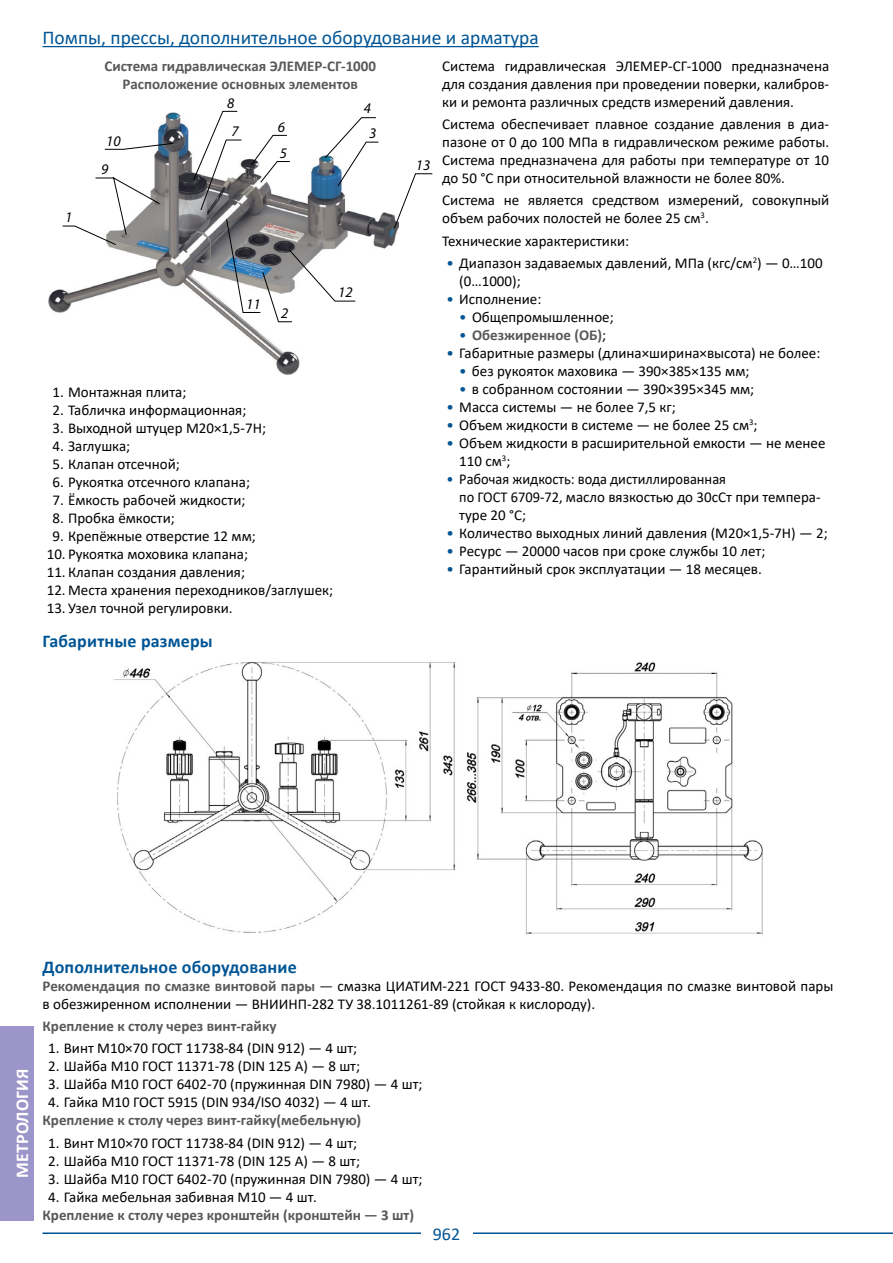
<style>
.page{position:relative;width:893px;height:1263px;background:#fff}
.page>*{position:absolute;margin:0;border:0;box-sizing:border-box;transform-origin:0 0}
.t1{font:19.5px "Calibri";color:#005595}
.t2{font:700 18px "Calibri";letter-spacing:.01em;color:#005595}
.t3{font:700 18px "Calibri";letter-spacing:.01em;color:#fff}
.t4{font:18px "Calibri";color:#005595}
.t5{font:15px/18px "Calibri";color:#000}
.t6{font:700 15px/18px "Calibri";color:#58585b;text-align:center}
.t7{font:15px/18px "Calibri";color:#000;scale:.96 1}
.t8{font:italic 14.7px/27.9px "Myriad Pro";color:#000}
.s1{color:#005595}
.s2{font-weight:400;color:#005595}
.s3{font-weight:400;color:#000}
.s4{font-weight:700;color:#58585b}
</style>
<div class="page">
<hr style="left:43px;top:1232px;width:850px;height:2px;background:#005595">
<hr style="left:43px;top:46px;width:496px;height:1px;background:#005595">
<div style="left:421px;top:1225px;width:51px;height:16px;background:#fff"></div>
<div style="left:0;top:1026px;width:34px;height:194px;background:#9b95c9"></div>
<img style="left:48px;top:285px;width:252px;height:90px">
<svg style="left:62px;top:225px;width:33px;height:11px"></svg>
<svg style="left:95px;top:111px;width:337px;height:211px"></svg>
<img style="left:114px;top:661px;width:342px;height:272px">
<img style="left:466px;top:662px;width:297px;height:273px">
<h1 class="t1" style="left:43px;top:24px;width:498px">Помпы, прессы, дополнительное оборудование и арматура</h1>
<p class="t6" style="left:104px;top:57px;width:273px">Система гидравлическая ЭЛЕМЕР-СГ-1000<br>Расположение основных элементов</p>
<p class="t8" style="left:65px;top:203px;width:9px">1</p>
<p class="t8" style="left:101px;top:127px;width:21px;text-indent:5px">10<br>9</p>
<p class="t8" style="left:227px;top:89px;width:9px">8</p>
<p class="t8" style="left:231px;top:117px;width:9px">7</p>
<p class="t8" style="left:278px;top:113px;width:9px">6</p>
<p class="t8" style="left:280px;top:139px;width:9px">5</p>
<p class="t8" style="left:246px;top:290px;width:16px">11</p>
<p class="t8" style="left:281px;top:299px;width:9px">2</p>
<p class="t8" style="left:364px;top:94px;width:9px">4</p>
<p class="t8" style="left:369px;top:119px;width:9px">3</p>
<p class="t8" style="left:338px;top:278px;width:16px">12</p>
<p class="t5" style="left:52px;top:382px;width:135px">1. Монтажная плита;</p>
<p class="t5" style="left:52px;top:400px;width:196px">2. Табличка информационная;</p>
<p class="t5" style="left:52px;top:418px;width:215px">3. Выходной штуцер М20×1,5-7Н;</p>
<p class="t5" style="left:52px;top:436px;width:79px">4. Заглушка;</p>
<p class="t5" style="left:52px;top:454px;width:129px">5. Клапан отсечной;</p>
<p class="t5" style="left:52px;top:472px;width:199px">6. Рукоятка отсечного клапана;</p>
<p class="t5" style="left:52px;top:490px;width:195px">7. Ёмкость рабочей жидкости;</p>
<p class="t5" style="left:52px;top:508px;width:124px">8. Пробка ёмкости;</p>
<p class="t5" style="left:52px;top:526px;width:205px">9. Крепёжные отверстие 12 мм;</p>
<p class="t5" style="left:47px;top:544px;width:203px">10. Рукоятка моховика клапана;</p>
<p class="t5" style="left:47px;top:562px;width:200px">11. Клапан создания давления;</p>
<p class="t5" style="left:47px;top:580px;width:288px">12. Места хранения переходников/заглушек;</p>
<p class="t5" style="left:47px;top:598px;width:187px">13. Узел точной регулировки.</p>
<p class="t2" style="left:43px;top:628px;width:172px">Габаритные размеры</p>
<p class="t8" style="left:416px;top:151px;width:16px">13</p>
<p class="t5" style="left:442px;top:56px;width:388px;text-align:justify">Система гидравлическая ЭЛЕМЕР-СГ-1000 предназначена для создания давления при проведении поверки, калибров&shy;ки и ремонта различных средств измерений давления.</p>
<p class="t5" style="left:442px;top:115px;width:388px;text-align:justify">Система обеспечивает плавное создание давления в диа&shy;пазоне от 0 до 100 МПа в гидравлическом режиме работы.<br>Система предназначена для работы при температуре от 10 до 50 °С при относительной влажности не более 80%.</p>
<p class="t5" style="left:442px;top:191px;width:388px">Система не является средством измерений, совокупный объем рабочих полостей не более 25 см<sup>3</sup>.</p>
<p class="t5" style="left:442px;top:231px;width:188px">Технические характеристики:</p>
<p class="t5" style="left:459px;top:253px;width:365px;text-indent:-13px"><span class="s1">•</span> Диапазон задаваемых давлений, МПа (кгс/см<sup>2</sup>) — 0…100 (0…1000);</p>
<p class="t5" style="left:446px;top:289px;width:96px"><span class="s1">•</span> Исполнение:</p>
<p class="t5" style="left:459px;top:307px;width:156px"><span class="s1">•</span> Общепромышленное;</p>
<p class="t6" style="left:459px;top:326px;width:148px"><span class="s2">•</span> Обезжиренное (ОБ)<span class="s3">;</span></p>
<p class="t5" style="left:446px;top:343px;width:375px"><span class="s1">•</span> Габаритные размеры (длина×ширина×высота) не более:</p>
<p class="t5" style="left:459px;top:361px;width:292px"><span class="s1">•</span> без рукояток маховика — 390×385×135 мм;</p>
<p class="t5" style="left:459px;top:379px;width:297px"><span class="s1">•</span> в собранном состоянии — 390×395×345 мм;</p>
<p class="t5" style="left:446px;top:397px;width:231px"><span class="s1">•</span> Масса системы — не более 7,5 кг;</p>
<p class="t5" style="left:446px;top:415px;width:313px"><span class="s1">•</span> Объем жидкости в системе — не более 25 см<sup>3</sup>;</p>
<p class="t5" style="left:459px;top:433px;width:368px;text-indent:-13px"><span class="s1">•</span> Объем жидкости в расширительной емкости — не менее<br>110 см<sup>3</sup>;</p>
<p class="t7" style="left:459px;top:469px;width:378px;text-indent:-13px"><span class="s1">•</span> Рабочая жидкость: вода дистиллированная<br>по ГОСТ 6709-72, масло вязкостью до 30сСт при темпера&shy;туре 20 °С;</p>
<p class="t5" style="left:446px;top:523px;width:383px"><span class="s1">•</span> Количество выходных линий давления (М20×1,5-7H) — 2;</p>
<p class="t5" style="left:446px;top:541px;width:320px"><span class="s1">•</span> Ресурс — 20000 часов при сроке службы 10 лет;</p>
<p class="t5" style="left:446px;top:559px;width:317px"><span class="s1">•</span> Гарантийный срок эксплуатации — 18 месяцев.</p>
<p class="t3" style="left:9px;top:1178px;width:111px;rotate:-90deg">МЕТРОЛОГИЯ</p>
<p class="t2" style="left:43px;top:954px;width:256px">Дополнительное оборудование</p>
<p class="t5" style="left:43px;top:976px;width:792px"><span class="s4">Рекомендация по смазке винтовой пары —</span> смазка ЦИАТИМ-221 ГОСТ 9433-80. Рекомендация по смазке винтовой пары в обезжиренном исполнении — ВНИИНП-282 ТУ 38.1011261-89 (стойкая к кислороду).</p>
<p class="t6" style="left:43px;top:1017px;width:235px">Крепление к столу через винт-гайку</p>
<p class="t5" style="left:48px;top:1039px;width:311px">1. Винт М10×70 ГОСТ 11738-84 (DIN 912) — 4 шт;</p>
<p class="t5" style="left:48px;top:1057px;width:313px">2. Шайба М10 ГОСТ 11371-78 (DIN 125 А) — 8 шт;</p>
<p class="t5" style="left:48px;top:1075px;width:376px">3. Шайба М10 ГОСТ 6402-70 (пружинная DIN 7980) — 4 шт;</p>
<p class="t5" style="left:48px;top:1093px;width:324px">4. Гайка М10 ГОСТ 5915 (DIN 934/ISO 4032) — 4 шт.</p>
<p class="t6" style="left:43px;top:1111px;width:320px">Крепление к столу через винт-гайку(мебельную)</p>
<p class="t5" style="left:48px;top:1133px;width:311px">1. Винт М10×70 ГОСТ 11738-84 (DIN 912) — 4 шт;</p>
<p class="t5" style="left:48px;top:1151px;width:313px">2. Шайба М10 ГОСТ 11371-78 (DIN 125 А) — 8 шт;</p>
<p class="t5" style="left:48px;top:1169px;width:376px">3. Шайба М10 ГОСТ 6402-70 (пружинная DIN 7980) — 4 шт;</p>
<p class="t5" style="left:48px;top:1187px;width:270px">4. Гайка мебельная забивная М10 — 4 шт.</p>
<p class="t6" style="left:43px;top:1205px;width:373px">Крепление к столу через кронштейн (кронштейн — 3 шт)</p>
<p class="t4" style="left:433px;top:1221px;width:29px">962</p>
</div>
